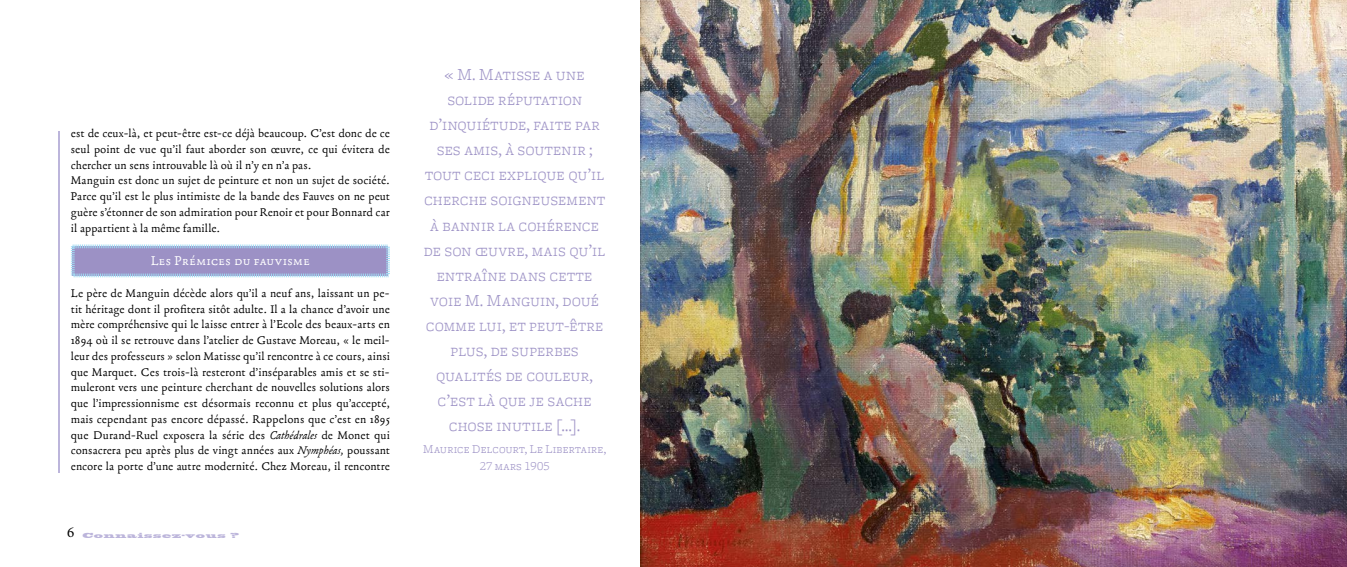
<style>
.page{position:relative;width:1347px;height:567px;background:#fff}
.page>*{position:absolute;margin:0;border:0;box-sizing:border-box;transform-origin:0 0}
.t1{font:17.5px/25px "Freight Micro Light SC";letter-spacing:.01em;color:#9c91c5;text-align:center}
.t2{font:15px "Fabiol SC";letter-spacing:-.005em;color:#fff}
.t3{font:15px "Minion Pro";color:#000}
.t4{font:13.12px/15.8px "Fabiol";letter-spacing:.005em;color:#000}
.t5{font:12.5px/17.5px "Freight Micro Light SC";letter-spacing:.02em;color:#9c91c5;text-align:center}
.t6{font:6.88px "Blackoak Std";letter-spacing:.1em;color:#bcb5db}
.s1{font-style:italic}
</style>
<div class="page">
<svg style="left:70px;top:244px;width:320px;height:34px;background:#a4a2cf"></svg>
<hr style="left:58px;top:131px;width:2px;height:342px;background:#bcb5db">
<img style="left:640px;top:0;width:706px;height:567px">
<p class="t4" style="left:71px;top:126px;width:320px">est de ceux-là, et peut-être est-ce déjà beaucoup. C’est donc de ce seul point de vue qu’il faut aborder son œuvre, ce qui évitera de chercher un sens introuvable là où il n’y en n’a pas.<br>Manguin est donc un sujet de peinture et non un sujet de société.<br>Parce qu’il est le plus intimiste de la bande des Fauves on ne peut guère s’étonner de son admiration pour Renoir et pour Bonnard car il appartient à la même famille.</p>
<p class="t2" style="left:151px;top:253px;width:161px">Les Prémices du fauvisme</p>
<p class="t4" style="left:71px;top:286px;width:320px;text-align:justify">Le père de Manguin décède alors qu’il a neuf ans, laissant un pe&shy;tit héritage dont il profitera sitôt adulte. Il a la chance d’avoir une mère compréhensive qui le laisse entrer à l’Ecole des beaux-arts en 1894 où il se retrouve dans l’atelier de Gustave Moreau, « le meil&shy;leur des professeurs » selon Matisse qu’il rencontre à ce cours, ainsi que Marquet. Ces trois-là resteront d’inséparables amis et se sti&shy;muleront vers une peinture cherchant de nouvelles solutions alors que l’impressionnisme est désormais reconnu et plus qu’accepté, mais cependant pas encore dépassé. Rappelons que c’est en 1895 que Durand-Ruel exposera la série des <span class="s1">Cathédrales</span> de Monet qui consacrera peu après plus de vingt années aux <span class="s1">Nymphéas,</span> poussant encore la porte d’une autre modernité. Chez Moreau, il rencontre</p>
<p class="t3" style="left:67px;top:522px;width:9px">6</p>
<p class="t6" style="left:82px;top:530px;width:158px">Connaissez-vous ?</p>
<p class="t1" style="left:424px;top:63px;width:183px">« M. Matisse a une solide réputation d’inquiétude, faite par ses amis, à soutenir ; tout ceci explique qu’il cherche soigneusement à bannir la cohérence de son œuvre, mais qu’il entraîne dans cette voie M. Manguin, doué comme lui, et peut-être plus, de superbes qualités de couleur, c’est là que je sache chose inutile […].</p>
<p class="t5" style="left:423px;top:441px;width:185px">Maurice Delcourt, Le Libertaire,<br>27 mars 1905</p>
</div>
